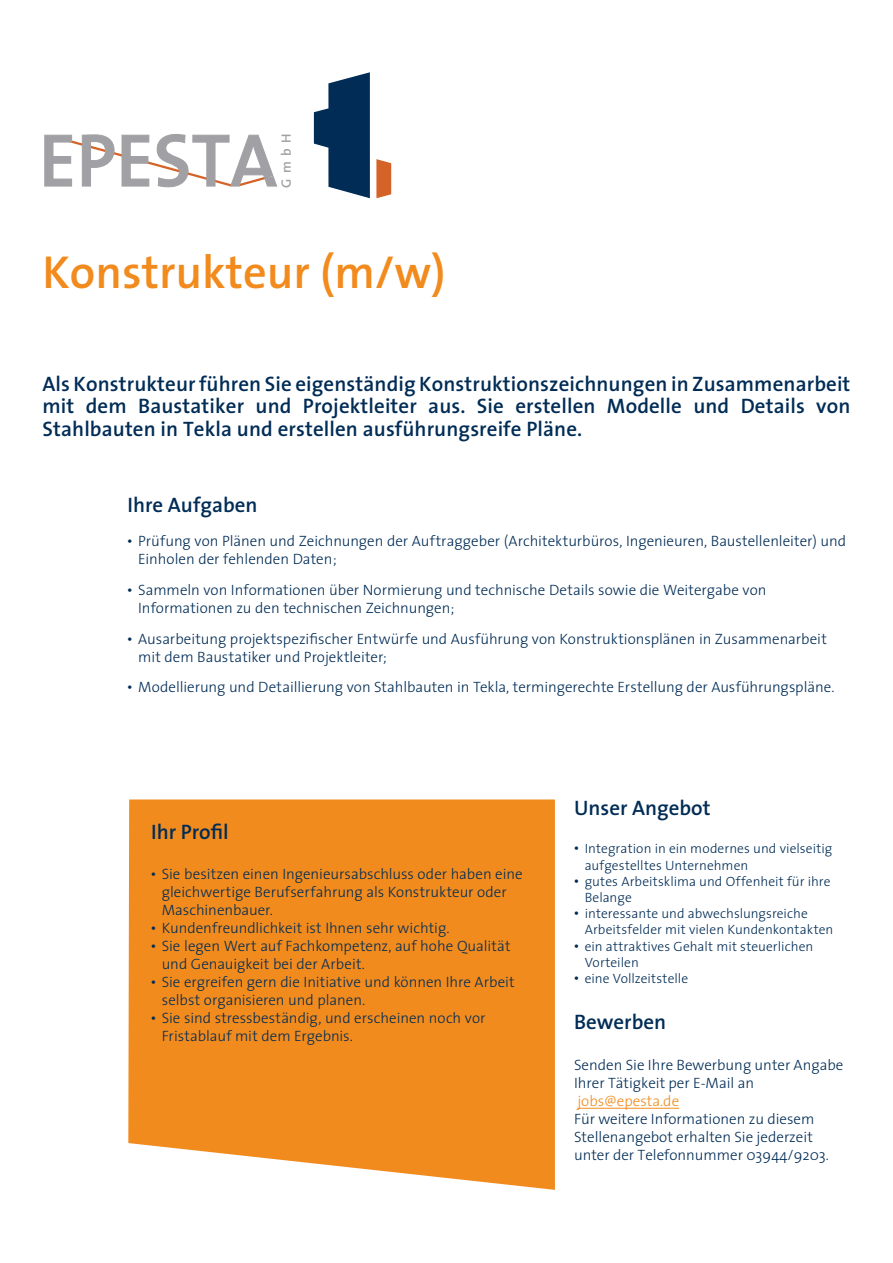
<style>
.page{position:relative;width:893px;height:1263px;background:#fff}
.page>*{position:absolute;margin:0;border:0;box-sizing:border-box;transform-origin:0 0}
.t1{font:600 46.5px "The Sans";color:#f28b1d}
.t2{font:600 21px/22.5px "The Sans";letter-spacing:.005em;color:#002c55;text-align:justify}
.t3{font:300 15px/18px "The Sans";color:#002c55}
.t4{font:300 15px "The Sans";color:#f28b1d}
.t5{font:300 13.5px/16.2px "The Sans";letter-spacing:.005em;color:#002c55}
.t6{font:600 13.5px "The Sans";color:#a1a1a5}
.s1{font-family:"Arial";font-weight:400;font-size:13.5px}
.s2{font-family:"Arial";font-weight:400}
</style>
<div class="page">
<div style="left:128px;top:799px;width:427px;height:391px;background:#f28b1d"></div>
<hr style="left:577px;top:1108px;width:102px;height:1px;background:#f28b1d">
<svg style="left:376px;top:159px;width:15px;height:39px"></svg>
<svg style="left:314px;top:72px;width:56px;height:126px"></svg>
<svg style="left:44px;top:134px;width:234px;height:54px"></svg>
<p class="t6" style="left:275px;top:188px;width:55px;rotate:-90deg">GmbH</p>
<h1 class="t1" style="left:43px;top:234px;width:405px">Konstrukteur (m/w)</h1>
<h2 class="t2" style="left:43px;top:372px;width:809px">Als Konstrukteur führen Sie eigenständig Konstruktionszeichnungen in Zusammenarbeit mit dem Baustatiker und Projektleiter aus. Sie erstellen Modelle und Details von Stahlbauten in Tekla und erstellen ausführungsreife Pläne.</h2>
<h2 class="t2" style="left:128px;top:493px;width:131px">Ihre Aufgaben</h2>
<p class="t3" style="left:138px;top:532px;width:709px;text-indent:-11px"><span class="s1">•</span> Prüfung von Plänen und Zeichnungen der Auftraggeber (Architekturbüros, Ingenieuren, Baustellenleiter) und<br>Einholen der fehlenden Daten;</p>
<p class="t3" style="left:138px;top:580px;width:630px;text-indent:-11px"><span class="s1">•</span> Sammeln von Informationen über Normierung und technische Details sowie die Weitergabe von<br>Informationen zu den technischen Zeichnungen;</p>
<p class="t3" style="left:138px;top:629px;width:690px;text-indent:-11px"><span class="s1">•</span> Ausarbeitung projektspezifischer Entwürfe und Ausführung von Konstruktionsplänen in Zusammenarbeit mit dem Baustatiker und Projektleiter;</p>
<p class="t3" style="left:128px;top:678px;width:708px"><span class="s1">•</span> Modellierung und Detaillierung von Stahlbauten in Tekla, termingerechte Erstellung der Ausführungspläne.</p>
<h2 class="t2" style="left:151px;top:820px;width:79px">Ihr Profil</h2>
<p class="t3" style="left:162px;top:864px;width:362px;text-indent:-11px"><span class="s1">•</span> Sie besitzen einen Ingenieursabschluss oder haben eine gleichwertige Berufserfahrung als Konstrukteur oder<br>Maschinenbauer.</p>
<p class="t3" style="left:151px;top:918px;width:300px"><span class="s1">•</span> Kundenfreundlichkeit ist Ihnen sehr wichtig.</p>
<p class="t3" style="left:162px;top:936px;width:350px;text-indent:-11px"><span class="s1">•</span> Sie legen Wert auf Fachkompetenz, auf hohe Qualität und Genauigkeit bei der Arbeit.</p>
<p class="t3" style="left:162px;top:972px;width:355px;text-indent:-11px"><span class="s1">•</span> Sie ergreifen gern die Initiative und können Ihre Arbeit selbst organisieren und planen.</p>
<p class="t3" style="left:162px;top:1008px;width:325px;text-indent:-11px"><span class="s1">•</span> Sie sind stressbeständig, und erscheinen noch vor<br>Fristablauf mit dem Ergebnis.</p>
<h2 class="t2" style="left:574px;top:796px;width:138px">Unser Angebot</h2>
<p class="t5" style="left:585px;top:840px;width:249px;text-indent:-11px"><span class="s2">•</span> Integration in ein modernes und vielseitig aufgestelltes Unternehmen</p>
<p class="t5" style="left:585px;top:873px;width:247px;text-indent:-11px"><span class="s2">•</span> gutes Arbeitsklima und Offenheit für ihre<br>Belange</p>
<p class="t5" style="left:585px;top:905px;width:250px;text-indent:-11px"><span class="s2">•</span> interessante und abwechslungsreiche<br>Arbeitsfelder mit vielen Kundenkontakten</p>
<p class="t5" style="left:585px;top:937px;width:230px;text-indent:-11px"><span class="s2">•</span> ein attraktives Gehalt mit steuerlichen<br>Vorteilen</p>
<p class="t5" style="left:574px;top:970px;width:116px"><span class="s2">•</span> eine Vollzeitstelle</p>
<h2 class="t2" style="left:574px;top:1010px;width:94px">Bewerben</h2>
<p class="t3" style="left:574px;top:1055px;width:271px">Senden Sie Ihre Bewerbung unter Angabe<br>Ihrer Tätigkeit per E-Mail an</p>
<p class="t4" style="left:577px;top:1088px;width:103px">jobs@epesta.de</p>
<p class="t3" style="left:574px;top:1109px;width:256px">Für weitere Informationen zu diesem<br>Stellenangebot erhalten Sie jederzeit unter der Telefonnummer 03944/9203.</p>
</div>
